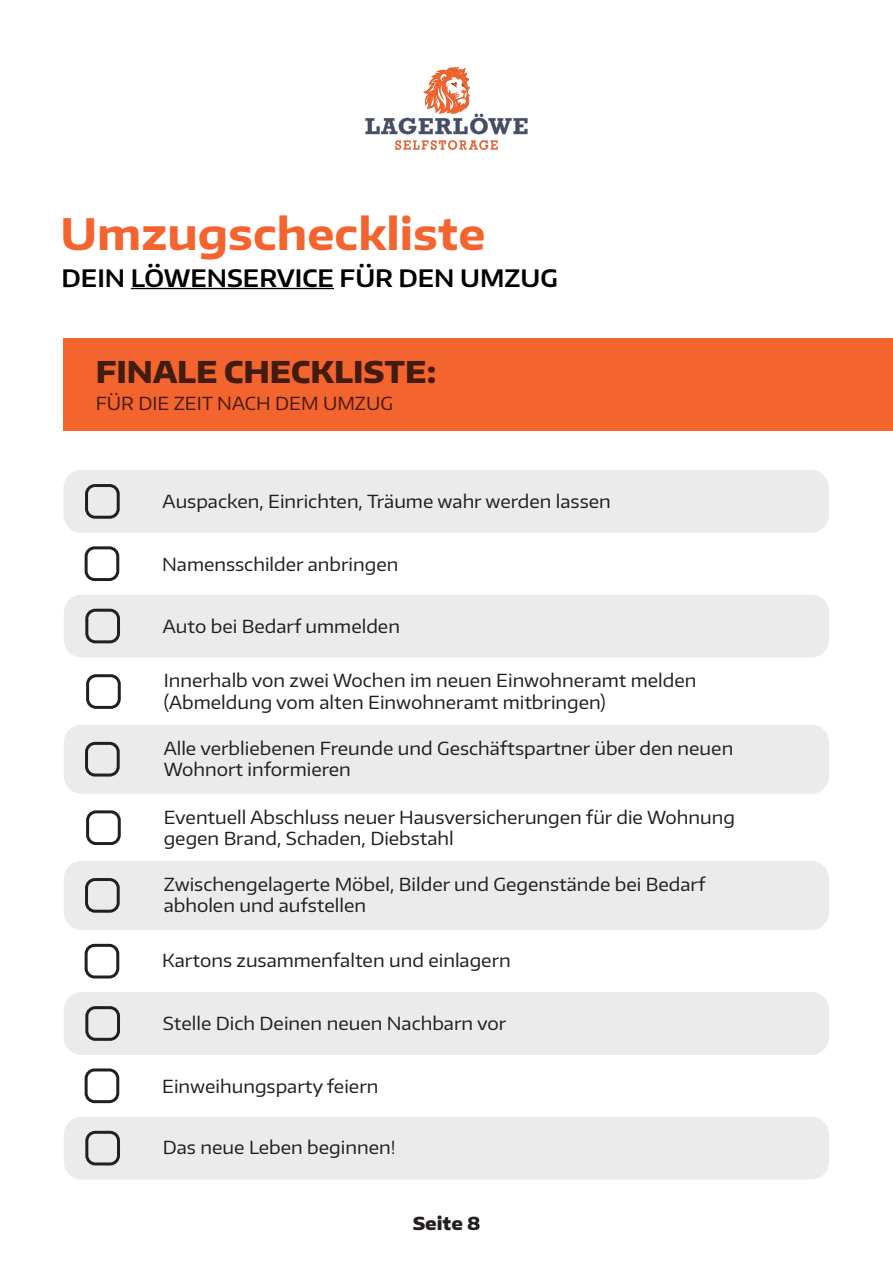
<style>
.page{position:relative;width:893px;height:1263px;background:#fff}
.page>*{position:absolute;margin:0;border:0;box-sizing:border-box;transform-origin:0 0}
.t1{font:700 43.35px "Encode Sans Wide";color:#f4642e}
.t2{font:800 30px "Encode Sans Wide";color:#421c0f}
.t3{font:600 24px "Encode Sans Wide";color:#000}
.t4{font:18px/21.6px "Encode Sans Wide";color:#231f20}
.t5{font:18px "Encode Sans Wide";color:#421c0f}
.t6{font:800 18px "Encode Sans Wide";color:#231f20}
</style>
<div class="page">
<svg style="left:365px;top:66px;width:163px;height:84px"></svg>
<div style="left:63px;top:470px;width:766px;height:63px;background:#ebebec;border-radius:18px"></div>
<div style="left:85px;top:484px;width:35px;height:35px;border:3px solid #231f20;border-radius:9px"></div>
<div style="left:85px;top:546px;width:34px;height:35px;border:3px solid #231f20;border-radius:9px"></div>
<div style="left:64px;top:594px;width:765px;height:63px;background:#ebebec;border-radius:18px"></div>
<div style="left:85px;top:609px;width:35px;height:34px;border:3px solid #231f20;border-radius:9px"></div>
<div style="left:86px;top:674px;width:35px;height:35px;border:3px solid #231f20;border-radius:9px"></div>
<div style="left:64px;top:724px;width:765px;height:70px;background:#ebebec;border-radius:18px"></div>
<div style="left:85px;top:742px;width:35px;height:34px;border:3px solid #231f20;border-radius:9px"></div>
<div style="left:86px;top:810px;width:35px;height:35px;border:3px solid #231f20;border-radius:9px"></div>
<div style="left:64px;top:861px;width:765px;height:69px;background:#ebebec;border-radius:18px"></div>
<div style="left:85px;top:878px;width:35px;height:35px;border:3px solid #231f20;border-radius:9px"></div>
<div style="left:85px;top:944px;width:34px;height:34px;border:3px solid #231f20;border-radius:9px"></div>
<div style="left:64px;top:992px;width:765px;height:63px;background:#ebebec;border-radius:18px"></div>
<div style="left:85px;top:1006px;width:35px;height:35px;border:3px solid #231f20;border-radius:9px"></div>
<div style="left:85px;top:1068px;width:34px;height:35px;border:3px solid #231f20;border-radius:9px"></div>
<div style="left:64px;top:1117px;width:765px;height:62px;background:#ebebec;border-radius:18px"></div>
<div style="left:85px;top:1131px;width:35px;height:34px;border:3px solid #231f20;border-radius:9px"></div>
<div style="left:64px;top:338px;width:829px;height:93px;background:#f4642e"></div>
<hr style="left:131px;top:288px;width:203px;height:1px;background:#000">
<p class="t1" style="left:61px;top:206px;width:426px">Umzugscheckliste</p>
<p class="t3" style="left:62px;top:262px;width:498px">DEIN LÖWENSERVICE FÜR DEN UMZUG</p>
<p class="t2" style="left:96px;top:352px;width:342px">FINALE CHECKLISTE:</p>
<p class="t5" style="left:96px;top:391px;width:299px">FÜR DIE ZEIT NACH DEM UMZUG</p>
<p class="t4" style="left:163px;top:489px;width:450px">Auspacken, Einrichten, Träume wahr werden lassen</p>
<p class="t4" style="left:162px;top:552px;width:238px">Namensschilder anbringen</p>
<p class="t4" style="left:163px;top:615px;width:238px">Auto bei Bedarf ummelden</p>
<p class="t4" style="left:164px;top:669px;width:534px">Innerhalb von zwei Wochen im neuen Einwohneramt melden (Abmeldung vom alten Einwohneramt mitbringen)</p>
<p class="t4" style="left:164px;top:736px;width:571px">Alle verbliebenen Freunde und Geschäftspartner über den neuen<br>Wohnort informieren</p>
<p class="t4" style="left:164px;top:805px;width:573px">Eventuell Abschluss neuer Hausversicherungen für die Wohnung gegen Brand, Schaden, Diebstahl</p>
<p class="t4" style="left:164px;top:873px;width:543px">Zwischengelagerte Möbel, Bilder und Gegenstände bei Bedarf abholen und aufstellen</p>
<p class="t4" style="left:162px;top:949px;width:350px">Kartons zusammenfalten und einlagern</p>
<p class="t4" style="left:163px;top:1011px;width:345px">Stelle Dich Deinen neuen Nachbarn vor</p>
<p class="t4" style="left:162px;top:1074px;width:218px">Einweihungsparty feiern</p>
<p class="t4" style="left:163px;top:1136px;width:234px">Das neue Leben beginnen!</p>
<p class="t6" style="left:413px;top:1211px;width:69px">Seite 8</p>
</div>
